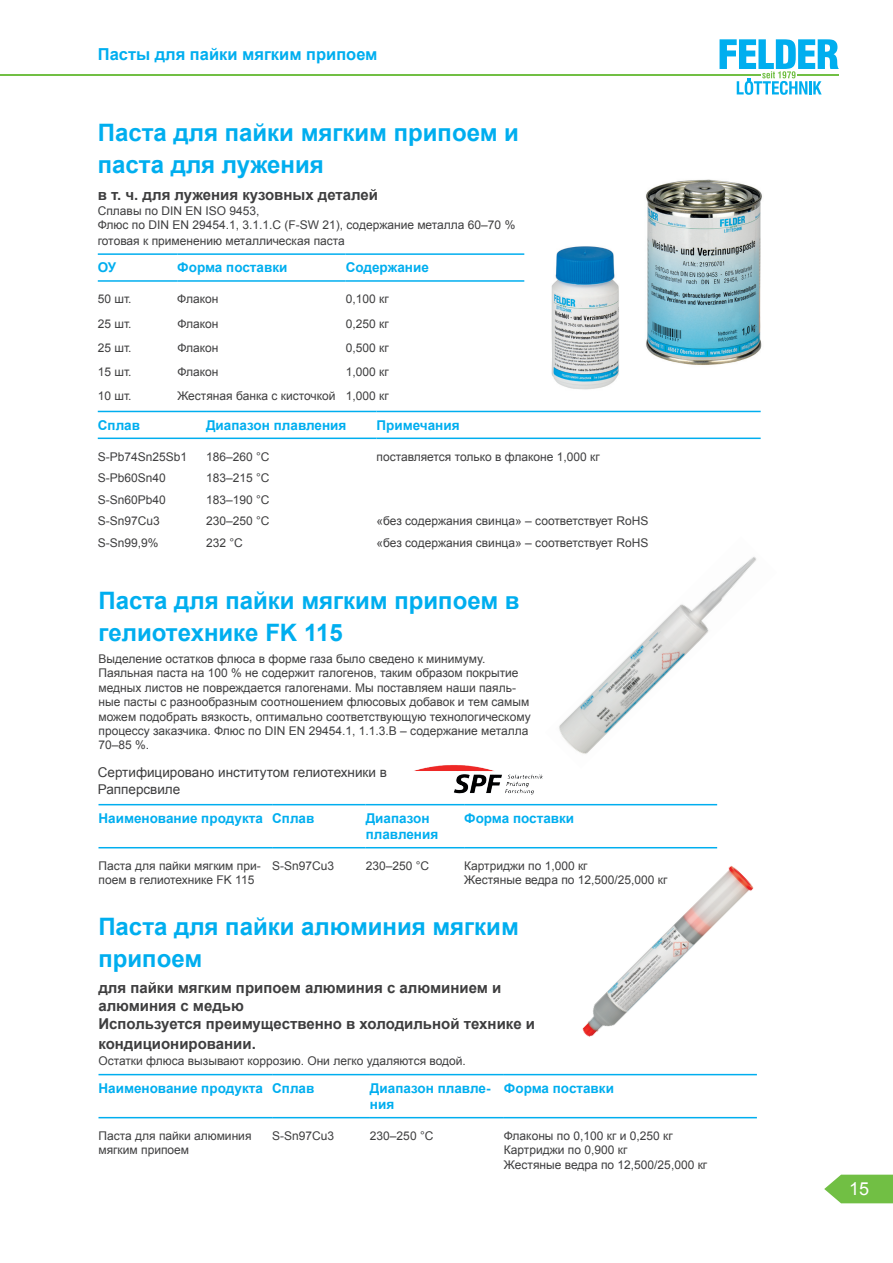
<style>
.page{position:relative;width:893px;height:1263px;background:#fff}
.page>*{position:absolute;margin:0;border:0;box-sizing:border-box;transform-origin:0 0}
.t1{font:700 24px/32.4px "Arial";color:#00aeef}
.t2{font:18px "Arial";color:#fff}
.t3{font:700 16.5px "Arial";color:#00aeef}
.t4{font:700 15px/18px "Arial";color:#3e3e3f}
.t5{font:700 13.5px/16.2px "Arial";color:#00aeef}
.t6{font:13.5px/16.2px "Arial";color:#3e3e3f}
.t7{font:12px/14.4px "Arial";color:#3e3e3f}
</style>
<div class="page">
<svg style="left:824px;top:1175px;width:69px;height:28px"></svg>
<svg style="left:719px;top:39px;width:120px;height:56px"></svg>
<hr style="left:0;top:74px;width:761px;height:2px;background:#71bf44">
<hr style="left:798px;top:74px;width:41px;height:2px;background:#71bf44">
<hr style="left:98px;top:411px;width:108px;height:1px;background:#00aeef">
<hr style="left:206px;top:411px;width:170px;height:1px;background:#00aeef">
<hr style="left:376px;top:411px;width:385px;height:1px;background:#00aeef">
<hr style="left:98px;top:438px;width:108px;height:1px;background:#00aeef">
<hr style="left:206px;top:438px;width:170px;height:1px;background:#00aeef">
<hr style="left:376px;top:438px;width:385px;height:1px;background:#00aeef">
<hr style="left:98px;top:253px;width:79px;height:2px;background:#00aeef">
<hr style="left:177px;top:253px;width:169px;height:2px;background:#00aeef">
<hr style="left:346px;top:253px;width:178px;height:2px;background:#00aeef">
<hr style="left:98px;top:280px;width:79px;height:2px;background:#00aeef">
<hr style="left:177px;top:280px;width:169px;height:2px;background:#00aeef">
<hr style="left:346px;top:280px;width:178px;height:2px;background:#00aeef">
<hr style="left:99px;top:804px;width:173px;height:1px;background:#00aeef">
<hr style="left:272px;top:804px;width:94px;height:1px;background:#00aeef">
<hr style="left:366px;top:804px;width:98px;height:1px;background:#00aeef">
<hr style="left:464px;top:804px;width:253px;height:1px;background:#00aeef">
<hr style="left:99px;top:847px;width:173px;height:1px;background:#00aeef">
<hr style="left:272px;top:847px;width:94px;height:1px;background:#00aeef">
<hr style="left:366px;top:847px;width:98px;height:1px;background:#00aeef">
<hr style="left:464px;top:847px;width:253px;height:1px;background:#00aeef">
<img style="left:414px;top:765px;width:129px;height:29px">
<img style="left:646px;top:179px;width:116px;height:186px">
<img style="left:559px;top:557px;width:197px;height:197px">
<img style="left:582px;top:866px;width:172px;height:171px">
<hr style="left:99px;top:1074px;width:173px;height:1px;background:#00aeef">
<hr style="left:272px;top:1074px;width:98px;height:1px;background:#00aeef">
<hr style="left:370px;top:1074px;width:134px;height:1px;background:#00aeef">
<hr style="left:504px;top:1074px;width:253px;height:1px;background:#00aeef">
<hr style="left:99px;top:1117px;width:173px;height:1px;background:#00aeef">
<hr style="left:272px;top:1117px;width:98px;height:1px;background:#00aeef">
<hr style="left:370px;top:1117px;width:134px;height:1px;background:#00aeef">
<hr style="left:504px;top:1117px;width:253px;height:1px;background:#00aeef">
<img style="left:551px;top:246px;width:68px;height:144px">
<h3 class="t3" style="left:98px;top:43px;width:281px">Пасты для пайки мягким припоем</h3>
<h1 class="t1" style="left:98px;top:117px;width:423px">Паста для пайки мягким припоем и паста для лужения</h1>
<p class="t4" style="left:98px;top:186px;width:282px">в т. ч. для лужения кузовных деталей</p>
<p class="t7" style="left:98px;top:203px;width:419px">Сплавы по DIN EN ISO 9453,<br>Флюс по DIN EN 29454.1, 3.1.1.C (F-SW 21), содержание металла 60–70 %</p>
<p class="t7" style="left:98px;top:234px;width:249px">готовая к применению металлическая паста</p>
<p class="t5" style="left:98px;top:260px;width:20px">ОУ</p>
<p class="t5" style="left:177px;top:260px;width:112px">Форма поставки</p>
<p class="t5" style="left:346px;top:260px;width:85px">Содержание</p>
<p class="t7" style="left:98px;top:292px;width:35px">50 шт.</p>
<p class="t7" style="left:177px;top:292px;width:43px">Флакон</p>
<p class="t7" style="left:346px;top:292px;width:44px">0,100 кг</p>
<p class="t7" style="left:98px;top:316px;width:35px">25 шт.</p>
<p class="t7" style="left:177px;top:316px;width:43px">Флакон</p>
<p class="t7" style="left:346px;top:316px;width:44px">0,250 кг</p>
<p class="t7" style="left:98px;top:340px;width:35px">25 шт.</p>
<p class="t7" style="left:177px;top:340px;width:43px">Флакон</p>
<p class="t7" style="left:346px;top:340px;width:44px">0,500 кг</p>
<p class="t7" style="left:98px;top:365px;width:35px">15 шт.</p>
<p class="t7" style="left:177px;top:365px;width:43px">Флакон</p>
<p class="t7" style="left:346px;top:365px;width:44px">1,000 кг</p>
<p class="t7" style="left:98px;top:389px;width:35px">10 шт.</p>
<p class="t7" style="left:177px;top:389px;width:213px">Жестяная банка с кисточкой 1,000 кг</p>
<p class="t5" style="left:98px;top:417px;width:44px">Сплав</p>
<p class="t5" style="left:206px;top:417px;width:142px">Диапазон плавления</p>
<p class="t5" style="left:376px;top:417px;width:85px">Примечания</p>
<p class="t7" style="left:98px;top:449px;width:91px">S-Pb74Sn25Sb1</p>
<p class="t7" style="left:206px;top:449px;width:65px">186–260 °C</p>
<p class="t7" style="left:376px;top:449px;width:225px">поставляется только в флаконе 1,000 кг</p>
<p class="t7" style="left:98px;top:471px;width:70px">S-Pb60Sn40</p>
<p class="t7" style="left:206px;top:471px;width:65px">183–215 °C</p>
<p class="t7" style="left:98px;top:492px;width:70px">S-Sn60Pb40</p>
<p class="t7" style="left:206px;top:492px;width:65px">183–190 °C</p>
<p class="t7" style="left:98px;top:514px;width:64px">S-Sn97Cu3</p>
<p class="t7" style="left:206px;top:514px;width:65px">230–250 °C</p>
<p class="t7" style="left:376px;top:514px;width:273px">«без содержания свинца» – соответствует RoHS</p>
<p class="t7" style="left:98px;top:535px;width:62px">S-Sn99,9%</p>
<p class="t7" style="left:206px;top:535px;width:38px">232 °C</p>
<p class="t7" style="left:376px;top:535px;width:273px">«без содержания свинца» – соответствует RoHS</p>
<h1 class="t1" style="left:99px;top:585px;width:423px">Паста для пайки мягким припоем в гелиотехнике FK 115</h1>
<p class="t7" style="left:99px;top:652px;width:434px">Выделение остатков флюса в форме газа было сведено к минимуму.<br>Паяльная паста на 100 % не содержит галогенов, таким образом покрытие медных листов не повреждается галогенами. Мы поставляем наши паяль&shy;ные пасты с разнообразным соотношением флюсовых добавок и тем самым можем подобрать вязкость, оптимально соответствующую технологическому процессу заказчика. Флюс по DIN EN 29454.1, 1.1.3.B – содержание металла 70–85 %.</p>
<p class="t6" style="left:98px;top:765px;width:291px">Сертифицировано институтом гелиотехники в<br>Рапперсвиле</p>
<p class="t5" style="left:99px;top:810px;width:217px">Наименование продукта Сплав</p>
<p class="t5" style="left:366px;top:810px;width:74px">Диапазон плавления</p>
<p class="t5" style="left:464px;top:810px;width:112px">Форма поставки</p>
<p class="t7" style="left:99px;top:859px;width:164px">Паста для пайки мягким при&shy;поем в гелиотехнике FK 115</p>
<p class="t7" style="left:272px;top:859px;width:64px">S-Sn97Cu3</p>
<p class="t7" style="left:366px;top:859px;width:65px">230–250 °C</p>
<p class="t7" style="left:464px;top:859px;width:205px">Картриджи по 1,000 кг<br>Жестяные ведра по 12,500/25,000 кг</p>
<h1 class="t1" style="left:98px;top:911px;width:422px">Паста для пайки алюминия мягким припоем</h1>
<p class="t4" style="left:98px;top:979px;width:438px">для пайки мягким припоем алюминия с алюминием и алюминия с медью<br>Используется преимущественно в холодильной технике и</p>
<p class="t4" style="left:98px;top:1035px;width:159px">кондиционировании.</p>
<p class="t7" style="left:98px;top:1053px;width:369px">Остатки флюса вызывают коррозию. Они легко удаляются водой.</p>
<p class="t5" style="left:99px;top:1080px;width:217px">Наименование продукта Сплав</p>
<p class="t5" style="left:370px;top:1080px;width:122px">Диапазон плавле&shy;ния</p>
<p class="t5" style="left:504px;top:1080px;width:112px">Форма поставки</p>
<p class="t7" style="left:99px;top:1128px;width:155px">Паста для пайки алюминия мягким припоем</p>
<p class="t7" style="left:272px;top:1128px;width:64px">S-Sn97Cu3</p>
<p class="t7" style="left:370px;top:1128px;width:65px">230–250 °C</p>
<p class="t7" style="left:504px;top:1128px;width:205px">Флаконы по 0,100 кг и 0,250 кг<br>Картриджи по 0,900 кг<br>Жестяные ведра по 12,500/25,000 кг</p>
<h2 class="t2" style="left:849px;top:1177px;width:22px">15</h2>
</div>
